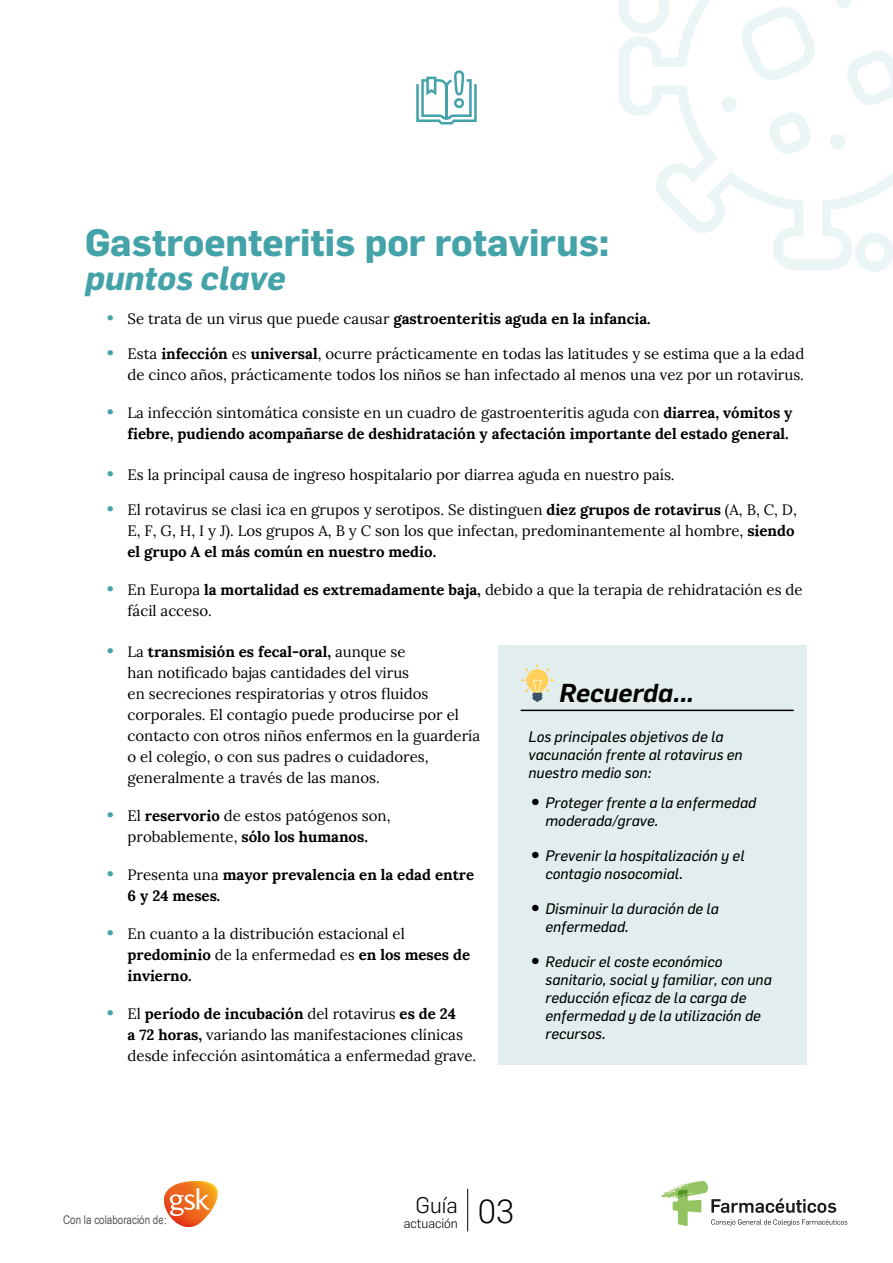
<style>
.page{position:relative;width:893px;height:1263px;background:#fff}
.page>*{position:absolute;margin:0;border:0;box-sizing:border-box;transform-origin:0 0}
.t1{font:700 37.5px "Flama";color:#43a3a9}
.t2{font:italic 700 33px "Flama";color:#43a3a9}
.t3{font:300 33px "Roboto";color:#000}
.t4{font:italic 600 25.5px "Flama Stdr";color:#000}
.t5{font:300 22.2px "Flama Stdr";color:#000}
.t6{font:15px/21px "Lora";color:#000}
.t7{font:italic 15px/18px "Flama";color:#000}
.t8{font:700 15px/21px "Lora";color:#000;text-align:right}
.t9{font:300 13.2px "Flama Stdr";color:#000}
.t10{font:12px "Arial Narrow";color:#575756}
.s1{font-family:"Georgia";font-weight:400;font-style:italic;font-size:21px;color:#43a3a9}
.s2{font-weight:400}
.s3{font-family:"Georgia";font-style:italic;font-size:21px;color:#43a3a9}
.s4{font-weight:700}
.s5{font-family:"Minion Pro"}
.s6{font-weight:700;font-style:normal;font-size:33px}
</style>
<div class="page">
<hr style="left:467px;top:1189px;width:1px;height:42px;background:#000">
<svg style="left:416px;top:70px;width:61px;height:55px"></svg>
<svg style="left:661px;top:1181px;width:186px;height:45px"></svg>
<img style="left:180px;top:1225px;width:17px;height:2px">
<svg style="left:164px;top:1181px;width:54px;height:44px"></svg>
<svg style="left:619px;top:0;width:274px;height:270px"></svg>
<svg style="left:844px;top:46px;width:49px;height:62px"></svg>
<svg style="left:836px;top:0;width:15px;height:8px"></svg>
<div style="left:721px;top:97px;width:16px;height:15px;background:#ecf5f6;border-radius:50%"></div>
<svg style="left:855px;top:233px;width:38px;height:39px"></svg>
<svg style="left:618px;top:0;width:51px;height:33px"></svg>
<svg style="left:738px;top:3px;width:82px;height:81px"></svg>
<svg style="left:767px;top:109px;width:47px;height:48px"></svg>
<div style="left:830px;top:134px;width:15px;height:16px;background:#ecf5f6;border-radius:50%"></div>
<div style="left:498px;top:645px;width:308px;height:420px;background:#e2edee"></div>
<svg style="left:521px;top:709px;width:273px;height:3px"></svg>
<hr style="left:521px;top:710px;width:273px;height:1px;background:#000">
<svg style="left:521px;top:663px;width:33px;height:39px"></svg>
<h1 class="t1" style="left:85px;top:220px;width:526px">Gastroenteritis por rotavirus:</h1>
<h2 class="t2" style="left:85px;top:258px;width:202px">puntos clave</h2>
<p class="t8" style="left:106px;top:306px;width:546px"><span class="s1">•</span> <span class="s2">Se trata de un virus que puede causar</span> gastroenteritis aguda en la infancia.</p>
<p class="t6" style="left:106px;top:342px;width:699px;text-align:right"><span class="s3">•</span> Esta <span class="s4">infección</span> es <span class="s4">universal</span>, ocurre prácticamente en todas las latitudes y se estima que a la edad de cinco años, prácticamente todos los niños se han infectado al menos una vez por un rotavirus.</p>
<p class="t8" style="left:106px;top:400px;width:688px"><span class="s1">•</span> <span class="s2">La infección sintomática consiste en un cuadro de gastroenteritis aguda con</span> diarrea, vómitos y fiebre, pudiendo acompañarse de deshidratación y afectación importante del estado general.</p>
<p class="t6" style="left:106px;top:463px;width:570px"><span class="s3">•</span> Es la principal causa de ingreso hospitalario por diarrea aguda en nuestro país.</p>
<p class="t6" style="left:128px;top:498px;width:671px;text-indent:-21px"><span class="s3">•</span> El rotavirus se clasi ica en grupos y serotipos. Se distinguen <span class="s4">diez grupos de rotavirus</span> (A, B, C, D,<br>E, F, G, H, I y J). Los grupos A, B y C son los que infectan<span class="s5">,</span> predominantemente al hombre, <span class="s4">siendo el grupo A el más común en nuestro medio.</span></p>
<p class="t6" style="left:128px;top:578px;width:677px;text-indent:-21px"><span class="s3">•</span> En Europa <span class="s4">la mortalidad es extremadamente baja,</span> debido a que la terapia de rehidratación es de fácil acceso.</p>
<p class="t6" style="left:128px;top:640px;width:354px;text-indent:-21px"><span class="s3">•</span> La <span class="s4">transmisión es fecal-oral,</span> aunque se<br>han notificado bajas cantidades del virus<br>en secreciones respiratorias y otros fluidos corporales. El contagio puede producirse por el contacto con otros niños enfermos en la guardería o el colegio, o con sus padres o cuidadores, generalmente a través de las manos.</p>
<p class="t6" style="left:106px;top:804px;width:286px;text-align:center"><span class="s3">•</span> El <span class="s4">reservorio</span> de estos patógenos son, probablemente, <span class="s4">sólo los humanos.</span></p>
<p class="t8" style="left:128px;top:863px;width:348px;text-align:left;text-indent:-21px"><span class="s1">•</span> <span class="s2">Presenta una</span> mayor prevalencia en la edad entre<br>6 y 24 meses.</p>
<p class="t6" style="left:128px;top:922px;width:344px;text-indent:-21px"><span class="s3">•</span> En cuanto a la distribución estacional el <span class="s4">predominio</span> de la enfermedad es <span class="s4">en los meses de invierno.</span></p>
<p class="t6" style="left:128px;top:1002px;width:350px;text-indent:-21px"><span class="s3">•</span> El <span class="s4">período de incubación</span> del rotavirus <span class="s4">es de 24<br>a 72 horas,</span> variando las manifestaciones clínicas desde infección asintomática a enfermedad grave.</p>
<h3 class="t4" style="left:559px;top:677px;width:136px">Recuerda...</h3>
<p class="t7" style="left:528px;top:728px;width:216px">Los principales objetivos de la vacunación frente al rotavirus en nuestro medio son:</p>
<p class="t7" style="left:545px;top:794px;width:213px;text-indent:-17px"><span class="s6">•</span> Proteger frente a la enfermedad moderada/grave.</p>
<p class="t7" style="left:545px;top:847px;width:201px;text-indent:-17px"><span class="s6">•</span> Prevenir la hospitalización y el contagio nosocomial.</p>
<p class="t7" style="left:545px;top:900px;width:175px;text-indent:-17px"><span class="s6">•</span> Disminuir la duración de la enfermedad.</p>
<p class="t7" style="left:545px;top:953px;width:228px;text-indent:-17px"><span class="s6">•</span> Reducir el coste económico sanitario, social y familiar, con una reducción eficaz de la carga de enfermedad y de la utilización de recursos.</p>
<p class="t10" style="left:63px;top:1211px;width:105px">Con la colaboración de:</p>
<h3 class="t5" style="left:416px;top:1192px;width:44px">Guía</h3>
<p class="t9" style="left:404px;top:1216px;width:55px">actuación</p>
<h2 class="t3" style="left:478px;top:1188px;width:38px">03</h2>
</div>
